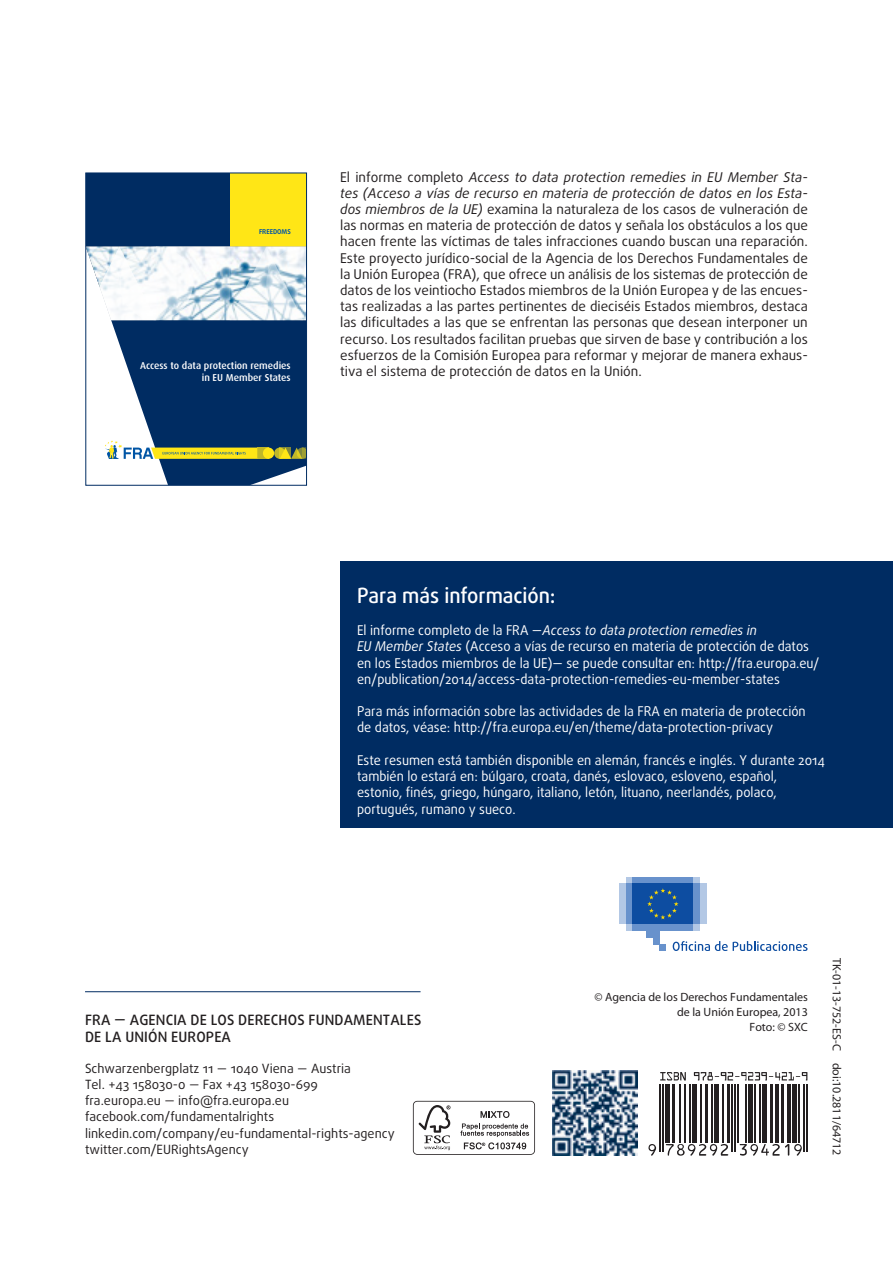
<style>
.page{position:relative;width:893px;height:1263px;background:#fff}
.page>*{position:absolute;margin:0;border:0;box-sizing:border-box;transform-origin:0 0}
.special_further_titl{font:500 21px "Daxline Pro";letter-spacing:-.005em;color:#fff;scale:.95 1}
.body_text{font:500 14.25px/17.1px "Daxline Pro";letter-spacing:.01em;color:#231f20}
.body_text-2{font:13.5px/16.2px "Daxline Pro";color:#231f20;text-align:justify}
.special_further_body{font:13.5px/16.2px "Daxline Pro";color:#fff;scale:.95 1}
.body_text-3{font:12.75px "Daxline Pro";color:#231f20}
.t1{font:12px/15px "Myriad Pro";color:#231f20;text-align:right}
.t2{font:500 10.05px/12px "Dax";color:#fff;text-align:right}
.t3{font:700 6.75px "Daxline Pro";color:#0155a5}
.s1{font-style:italic}
</style>
<div class="page">
<svg style="left:626px;top:924px;width:74px;height:7px"></svg>
<svg style="left:626px;top:877px;width:74px;height:7px"></svg>
<div style="left:633px;top:877px;width:60px;height:7px;background:#6892cc"></div>
<div style="left:633px;top:924px;width:60px;height:7px;background:#6892cc"></div>
<div style="left:693px;top:884px;width:7px;height:40px;background:#6892cc"></div>
<div style="left:700px;top:884px;width:6px;height:40px;background:#b3c8e5"></div>
<div style="left:626px;top:884px;width:7px;height:40px;background:#6892cc"></div>
<div style="left:619px;top:884px;width:7px;height:40px;background:#b3c8e5"></div>
<div style="left:646px;top:924px;width:13px;height:13px;background:#6892cc"></div>
<div style="left:653px;top:924px;width:6px;height:20px;background:#6892cc"></div>
<div style="left:659px;top:944px;width:7px;height:7px;background:#6892cc"></div>
<div style="left:633px;top:884px;width:60px;height:40px;background:#0d4da1"></div>
<svg style="left:647px;top:888px;width:32px;height:31px"></svg>
<svg style="left:673px;top:941px;width:134px;height:10px"></svg>
<hr style="left:85px;top:991px;width:336px;height:1px;background:#002c62">
<img style="left:553px;top:1070px;width:85px;height:85px">
<svg style="left:111px;top:320px;width:194px;height:164px;background:#264c79"></svg>
<div style="left:86px;top:173px;width:221px;height:74px;background:#002c62"></div>
<div style="left:230px;top:173px;width:77px;height:74px;background:#ffe616"></div>
<svg style="left:274px;top:448px;width:11px;height:11px"></svg>
<div style="left:257px;top:448px;width:12px;height:11px;background:#bfb729"></div>
<div style="left:263px;top:448px;width:11px;height:11px;background:#ffe616;border-radius:50%"></div>
<svg style="left:291px;top:448px;width:11px;height:11px"></svg>
<svg style="left:280px;top:448px;width:11px;height:11px"></svg>
<div style="left:302px;top:448px;width:5px;height:11px;background:#9e9f32"></div>
<svg style="left:105px;top:440px;width:152px;height:19px"></svg>
<svg style="left:87px;top:247px;width:218px;height:73px"></svg>
<svg style="left:156px;top:247px;width:74px;height:73px;fill:#f5f8f9"></svg>
<div style="left:85px;top:173px;width:222px;height:313px;border:1px solid #002c62"></div>
<div style="left:340px;top:561px;width:553px;height:267px;background:#002c62"></div>
<hr style="left:659px;top:1084px;width:2px;height:68px;background:#231f20">
<hr style="left:663px;top:1084px;width:1px;height:68px;background:#231f20">
<div style="left:665px;top:1084px;width:5px;height:58px;background:#231f20"></div>
<hr style="left:672px;top:1084px;width:3px;height:58px;background:#231f20">
<hr style="left:680px;top:1084px;width:1px;height:58px;background:#231f20">
<hr style="left:685px;top:1084px;width:1px;height:58px;background:#231f20">
<hr style="left:689px;top:1084px;width:1px;height:58px;background:#231f20">
<div style="left:692px;top:1084px;width:5px;height:58px;background:#231f20"></div>
<hr style="left:700px;top:1084px;width:1px;height:58px;background:#231f20">
<hr style="left:705px;top:1084px;width:2px;height:58px;background:#231f20">
<hr style="left:711px;top:1084px;width:1px;height:58px;background:#231f20">
<hr style="left:714px;top:1084px;width:4px;height:58px;background:#231f20">
<hr style="left:722px;top:1084px;width:1px;height:58px;background:#231f20">
<hr style="left:727px;top:1084px;width:3px;height:58px;background:#231f20">
<hr style="left:731px;top:1084px;width:2px;height:68px;background:#231f20">
<hr style="left:734px;top:1084px;width:2px;height:68px;background:#231f20">
<hr style="left:738px;top:1084px;width:1px;height:58px;background:#231f20">
<hr style="left:745px;top:1084px;width:2px;height:58px;background:#231f20">
<div style="left:748px;top:1084px;width:5px;height:58px;background:#231f20"></div>
<hr style="left:755px;top:1084px;width:1px;height:58px;background:#231f20">
<hr style="left:759px;top:1084px;width:2px;height:58px;background:#231f20">
<div style="left:762px;top:1084px;width:5px;height:58px;background:#231f20"></div>
<hr style="left:770px;top:1084px;width:3px;height:58px;background:#231f20">
<hr style="left:775px;top:1084px;width:3px;height:58px;background:#231f20">
<hr style="left:781px;top:1084px;width:3px;height:58px;background:#231f20">
<hr style="left:787px;top:1084px;width:4px;height:58px;background:#231f20">
<div style="left:792px;top:1084px;width:5px;height:58px;background:#231f20"></div>
<hr style="left:799px;top:1084px;width:1px;height:58px;background:#231f20">
<hr style="left:803px;top:1084px;width:2px;height:68px;background:#231f20">
<hr style="left:806px;top:1084px;width:2px;height:68px;background:#231f20">
<svg style="left:648px;top:1144px;width:8px;height:11px"></svg>
<svg style="left:666px;top:1144px;width:62px;height:11px"></svg>
<svg style="left:740px;top:1144px;width:62px;height:11px"></svg>
<svg style="left:660px;top:1072px;width:26px;height:8px"></svg>
<svg style="left:694px;top:1072px;width:113px;height:8px"></svg>
<svg style="left:413px;top:1101px;width:122px;height:54px"></svg>
<p class="t3" style="left:259px;top:227px;width:33px">FREEDOMS</p>
<p class="t2" style="left:140px;top:359px;width:152px">Access to data protection remedies in EU Member States</p>
<p class="body_text-2" style="left:340px;top:169px;width:469px">El informe completo <span class="s1">Access to data protection remedies in EU Member Sta&shy;tes (Acceso a vías de recurso en materia de protección de datos en los Esta&shy;dos miembros de la UE)</span> examina la naturaleza de los casos de vulneración de las normas en materia de protección de datos y señala los obstáculos a los que hacen frente las víctimas de tales infracciones cuando buscan una reparación.<br>Este proyecto jurídico-social de la Agencia de los Derechos Fundamentales de la Unión Europea (FRA), que ofrece un análisis de los sistemas de protección de datos de los veintiocho Estados miembros de la Unión Europea y de las encues&shy;tas realizadas a las partes pertinentes de dieciséis Estados miembros, destaca las dificultades a las que se enfrentan las personas que desean interponer un recurso. Los resultados facilitan pruebas que sirven de base y contribución a los esfuerzos de la Comisión Europea para reformar y mejorar de manera exhaus&shy;tiva el sistema de protección de datos en la Unión.</p>
<p class="special_further_titl" style="left:357px;top:581px;width:210px">Para más información:</p>
<p class="special_further_body" style="left:357px;top:622px;width:488px">El informe completo de la FRA —<span class="s1">Access to data protection remedies in<br>EU Member States</span> (Acceso a vías de recurso en materia de protección de datos en los Estados miembros de la UE)— se puede consultar en: http://fra.europa.eu/ en/publication/2014/access-data-protection-remedies-eu-member-states</p>
<p class="special_further_body" style="left:357px;top:703px;width:474px">Para más información sobre las actividades de la FRA en materia de protección de datos, véase: http://fra.europa.eu/en/theme/data-protection-privacy</p>
<p class="special_further_body" style="left:357px;top:752px;width:494px">Este resumen está también disponible en alemán, francés e inglés. Y durante 2014 también lo estará en: búlgaro, croata, danés, eslovaco, esloveno, español, estonio, finés, griego, húngaro, italiano, letón, lituano, neerlandés, polaco, portugués, rumano y sueco.</p>
<p class="body_text" style="left:85px;top:1011px;width:338px">FRA — AGENCIA DE LOS DERECHOS FUNDAMENTALES<br>DE LA UNIÓN EUROPEA</p>
<p class="body_text-3" style="left:85px;top:1060px;width:267px">Schwarzenbergplatz 11 — 1040 Viena — Austria</p>
<p class="body_text-3" style="left:85px;top:1076px;width:235px">Tel. +43 158030-0 — Fax +43 158030-699</p>
<p class="body_text-3" style="left:85px;top:1092px;width:205px">fra.europa.eu — info@fra.europa.eu</p>
<p class="body_text-3" style="left:85px;top:1108px;width:191px">facebook.com/fundamentalrights</p>
<p class="body_text-3" style="left:85px;top:1124px;width:311px">linkedin.com/company/eu-fundamental-rights-agency</p>
<p class="body_text-3" style="left:85px;top:1141px;width:165px">twitter.com/EURightsAgency</p>
<p class="t1" style="left:594px;top:990px;width:215px">© Agencia de los Derechos Fundamentales de la Unión Europea, 2013</p>
<p class="t1" style="left:749px;top:1020px;width:60px">Foto: © SXC</p>
<p class="t1" style="left:844px;top:958px;width:199px;rotate:90deg">TK-01-13-752-ES-C doi:10.2811/64712</p>
</div>
